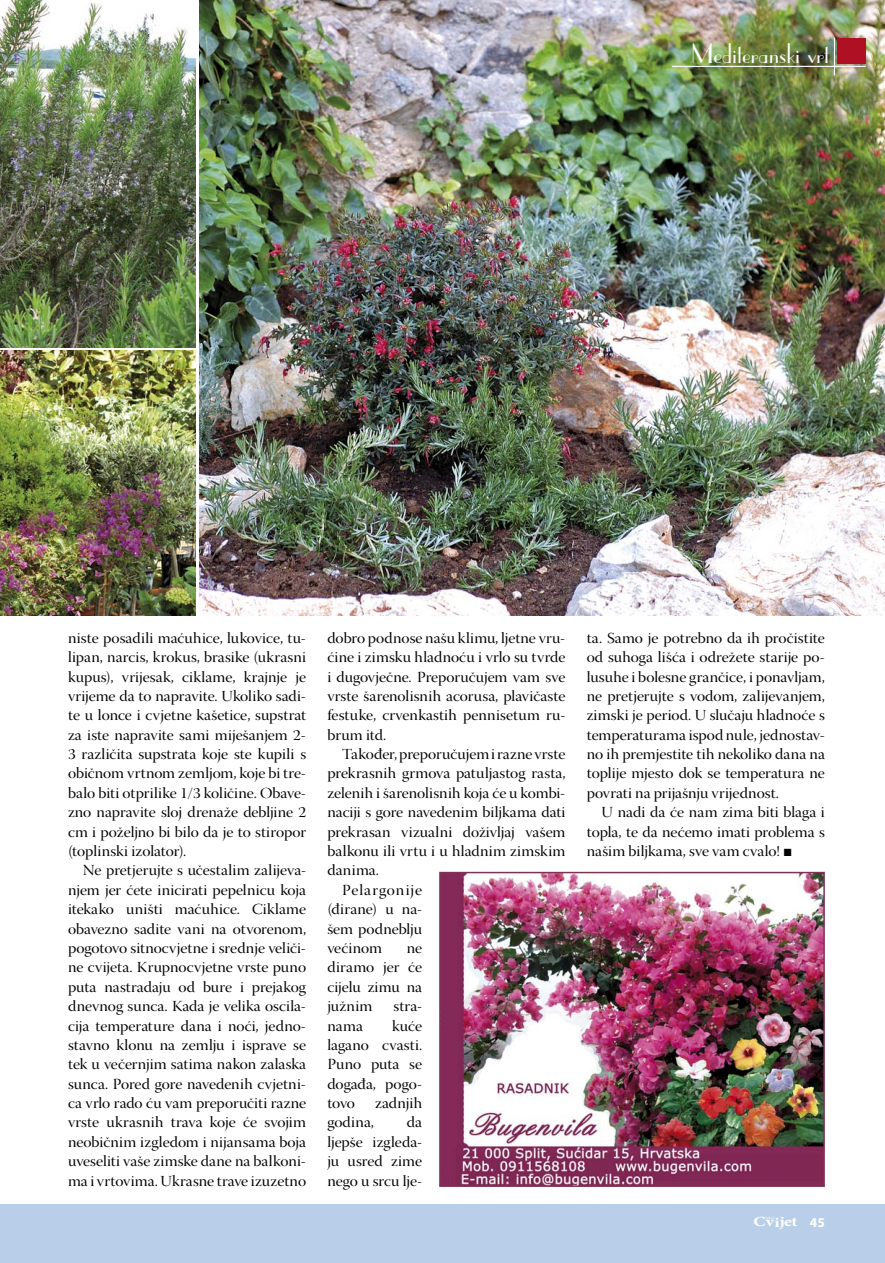
<style>
.page{position:relative;width:885px;height:1263px;background:#fff}
.page>*{position:absolute;margin:0;border:0;box-sizing:border-box;transform-origin:0 0}
.t1{font:27px "Parisian BT";color:#fff}
.t2{font:15.3px/19.4px "Warnock Pro Disp";color:#000;text-align:justify;scale:1.06 1}
.t3{font:15.3px "Warnock Pro Disp";letter-spacing:.02em;color:#000;scale:1.06 1}
.t4{font:15.3px "Warnock Pro Disp";letter-spacing:.055em;color:#000;scale:1.06 1}
.t5{font:700 13.95px "Minion Pro";letter-spacing:-.015em;color:#fff;scale:1.27 1}
.t6{font:700 13.5px "Myriad Pro";color:#fff}
.t7{font:3.6px "Minion Pro";color:#fff;scale:1.6 1}
.s1{font-family:"Impact"}
</style>
<div class="page">
<img style="left:0;top:0;width:196px;height:347px">
<img style="left:200px;top:0;width:684px;height:616px">
<img style="left:0;top:350px;width:196px;height:266px">
<hr style="left:672px;top:66px;width:194px;height:1px;background:#fff">
<hr style="left:834px;top:38px;width:1px;height:37px;background:#fff">
<div style="left:837px;top:38px;width:28px;height:26px;background:#af1023"></div>
<div style="left:0;top:1205px;width:884px;height:58px;background:#b9cfe9"></div>
<img style="left:439px;top:871px;width:386px;height:316px">
<h1 class="t1" style="left:691px;top:37px;width:139px">Mediteranski vrt</h1>
<p class="t2" style="left:68px;top:629px;width:226px">niste posadili maćuhice, lukovice, tu&shy;lipan, narcis, krokus, brasike (ukrasni kupus), vrijesak, ciklame, krajnje je vrijeme da to napravite. Ukoliko sadi&shy;te u lonce i cvjetne kašetice, supstrat za iste napravite sami miješanjem 2- 3 različita supstrata koje ste kupili s običnom vrtnom zemljom, koje bi tre&shy;balo biti otprilike 1/3 količine. Obave&shy;zno napravite sloj drenaže debljine 2 cm i poželjno bi bilo da je to stiropor (toplinski izolator).</p>
<p class="t2" style="left:68px;top:862px;width:226px;text-indent:15px">Ne pretjerujte s učestalim zalijeva&shy;njem jer ćete inicirati pepelnicu koja itekako uništi maćuhice. Ciklame obavezno sadite vani na otvorenom, pogotovo sitnocvjetne i srednje veliči&shy;ne cvijeta. Krupnocvjetne vrste puno puta nastradaju od bure i prejakog dnevnog sunca. Kada je velika oscila&shy;cija temperature dana i noći, jedno&shy;stavno klonu na zemlju i isprave se tek u večernjim satima nakon zalaska sunca. Pored gore navedenih cvjetni&shy;ca vrlo rado ću vam preporučiti razne vrste ukrasnih trava koje će svojim neobičnim izgledom i nijansama boja uveseliti vaše zimske dane na balkoni&shy;ma i vrtovima. Ukrasne trave izuzetno</p>
<p class="t2" style="left:327px;top:629px;width:226px">dobro podnose našu klimu, ljetne vru&shy;ćine i zimsku hladnoću i vrlo su tvrde i dugovječne. Preporučujem vam sve vrste šarenolisnih acorusa, plavičaste festuke, crvenkastih pennisetum ru&shy;brum itd.</p>
<p class="t2" style="left:342px;top:746px;width:212px">Također, preporučujem i razne vrste</p>
<p class="t2" style="left:327px;top:765px;width:226px">prekrasnih grmova patuljastog rasta,</p>
<p class="t2" style="left:327px;top:785px;width:226px">zelenih i šarenolisnih koja će u kombi-</p>
<p class="t2" style="left:327px;top:804px;width:226px">naciji s gore navedenim biljkama dati</p>
<p class="t2" style="left:327px;top:823px;width:226px">prekrasan vizualni doživljaj vašem</p>
<p class="t3" style="left:327px;top:845px;width:226px">balkonu ili vrtu i u hladnim zimskim</p>
<p class="t2" style="left:327px;top:862px;width:50px">danima.</p>
<p class="t4" style="left:342px;top:884px;width:77px">Pelargonije</p>
<p class="t2" style="left:327px;top:901px;width:91px">(đirane) u na-</p>
<p class="t2" style="left:327px;top:920px;width:91px">šem podneblju</p>
<p class="t2" style="left:327px;top:940px;width:53px">većinom</p>
<p class="t2" style="left:327px;top:940px;width:91px;text-indent:79px">ne diramo jer će cijelu zimu na južnim</p>
<p class="t2" style="left:393px;top:998px;width:29px">stra-</p>
<p class="t2" style="left:327px;top:1017px;width:91px;text-indent:65px">kuće lagano cvasti.<br>Puno puta se događa, pogo&shy;tovo</p>
<p class="t2" style="left:327px;top:1017px;width:35px">nama</p>
<p class="t2" style="left:375px;top:1095px;width:46px">zadnjih</p>
<p class="t2" style="left:327px;top:1114px;width:91px;text-indent:80px">da ljepše izgleda&shy;ju usred zime nego u srcu lje-</p>
<p class="t2" style="left:327px;top:1114px;width:46px">godina,</p>
<p class="t2" style="left:587px;top:629px;width:226px">ta. Samo je potrebno da ih pročistite od suhoga lišća i odrežete starije po&shy;lusuhe i bolesne grančice, i ponavljam, ne pretjerujte s vodom, zalijevanjem, zimski je period. U slučaju hladnoće s temperaturama ispod nule, jednostav&shy;no ih premjestite tih nekoliko dana na toplije mjesto dok se temperatura ne povrati na prijašnju vrijednost.</p>
<p class="t2" style="left:587px;top:804px;width:226px;text-indent:15px">U nadi da će nam zima biti blaga i topla, te da nećemo imati problema s našim biljkama, sve vam cvalo! <span class="s1">■</span></p>
<p class="t7" style="left:765px;top:1216px;width:7px">Moj</p>
<p class="t6" style="left:810px;top:1217px;width:16px">45</p>
<p class="t5" style="left:753px;top:1217px;width:36px">Cvijet</p>
</div>
